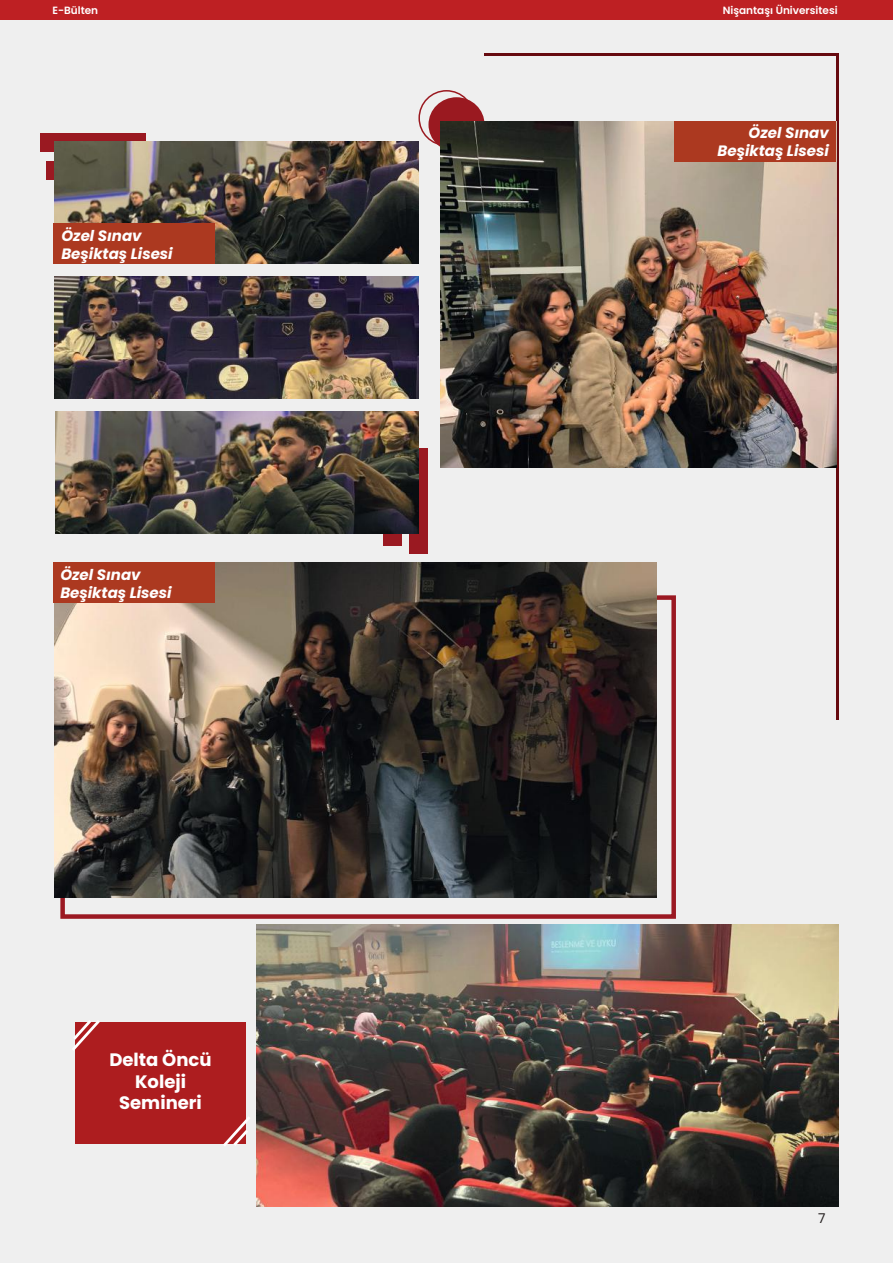
<style>
.page{position:relative;width:893px;height:1263px;background:#efefef}
.page>*{position:absolute;margin:0;border:0;box-sizing:border-box;transform-origin:0 0}
.t1{font:700 18px/21.6px "Poppins";color:#fff;text-align:center}
.t2{font:italic 700 15px/18px "Poppins";color:#fff}
.t3{font:13.5px "Poppins";color:#241f1f}
.t4{font:600 10.5px "Poppins";color:#fff}
</style>
<div class="page">
<div style="left:0;top:0;width:893px;height:19px;background:#be2023"></div>
<div style="left:60px;top:595px;width:616px;height:324px;border:4px solid #9b1922"></div>
<div style="left:383px;top:440px;width:19px;height:105px;background:#9a1921"></div>
<div style="left:409px;top:448px;width:19px;height:105px;background:#9a1921"></div>
<div style="left:46px;top:161px;width:106px;height:19px;background:#9a1921"></div>
<div style="left:40px;top:133px;width:105px;height:19px;background:#9a1921"></div>
<div style="left:418px;top:90px;width:56px;height:56px;border:2px solid #9a1920;border-radius:50%"></div>
<div style="left:428px;top:97px;width:57px;height:55px;background:#9a1920;border-radius:50%"></div>
<hr style="left:485px;top:53px;width:351px;height:3px;background:#660a0f">
<hr style="left:836px;top:53px;width:3px;height:667px;background:#660a0f">
<img style="left:441px;top:121px;width:395px;height:346px">
<img style="left:54px;top:563px;width:602px;height:334px">
<img style="left:54px;top:142px;width:364px;height:122px">
<img style="left:54px;top:277px;width:364px;height:122px">
<img style="left:55px;top:412px;width:363px;height:122px">
<img style="left:256px;top:925px;width:583px;height:281px">
<div style="left:75px;top:1022px;width:171px;height:122px;background:#ad1d1f"></div>
<svg style="left:72px;top:1021px;width:28px;height:29px"></svg>
<svg style="left:223px;top:1117px;width:27px;height:29px"></svg>
<div style="left:674px;top:121px;width:162px;height:40px;background:#ac3920"></div>
<div style="left:54px;top:224px;width:161px;height:40px;background:#ac3920"></div>
<div style="left:54px;top:563px;width:161px;height:40px;background:#ac3920"></div>
<p class="t4" style="left:52px;top:4px;width:47px">E-Bülten</p>
<p class="t4" style="left:723px;top:4px;width:116px">Nişantaşı Üniversitesi</p>
<p class="t2" style="left:61px;top:227px;width:113px">Özel Sınav<br>Beşiktaş Lisesi</p>
<p class="t2" style="left:60px;top:566px;width:113px">Özel Sınav<br>Beşiktaş Lisesi</p>
<p class="t1" style="left:109px;top:1049px;width:104px">Delta Öncü<br>Koleji<br>Semineri</p>
<p class="t2" style="left:717px;top:123px;width:113px;text-align:right">Özel Sınav<br>Beşiktaş Lisesi</p>
<p class="t3" style="left:818px;top:1210px;width:9px">7</p>
</div>
